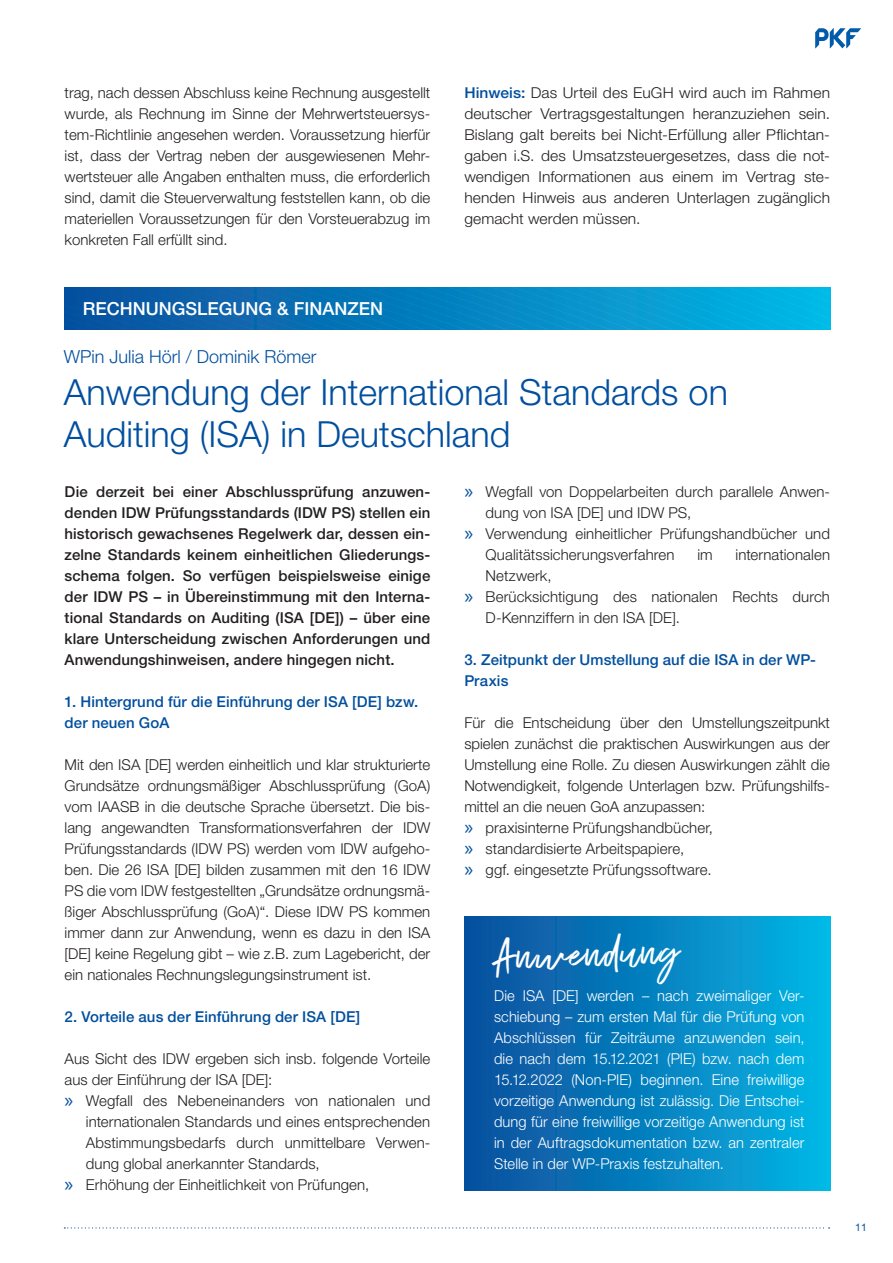
<style>
.page{position:relative;width:893px;height:1263px;background:#fff}
.page>*{position:absolute;margin:0;border:0;box-sizing:border-box;transform-origin:0 0}
.Empfehlung{font:46.5px "Exceptional";color:#fff}
.Headline{font:300 36px/42px "Helvetica Neue LT Std";color:#014f9e}
.Autor{font:300 18px "Helvetica Neue LT Std";color:#014f9e}
.Balken-Kategorie{font:500 18px "Helvetica Neue LT Std";color:#fff}
.Copy_Fließtext{font:300 15px/21px "Helvetica Neue LT Std";letter-spacing:.005em;color:#231f20;text-align:justify}
.Copy_Fließtext-2{font:500 15px/21px "Helvetica Neue LT Std";letter-spacing:.005em;color:#231f20;text-align:justify}
.Empfehlung-2{font:300 15px/21px "Helvetica Neue LT Std";letter-spacing:.005em;color:#fff;text-align:justify}
.Copy_Fließtext_ohne{font:300 15px/21px "Helvetica Neue LT Std";color:#231f20}
.Copy_Fließtext-3{font:300 15px/21px "Helvetica Neue LT Std";letter-spacing:.005em;color:#231f20;text-align:justify;scale:1.04 1}
.Zwischentitel{font:500 15px/21px "Helvetica Neue LT Std";letter-spacing:.005em;color:#014f9e}
.t1{font:10.5px "Helvetica Neue LT Std";color:#014f9e}
.s1{font-weight:500;color:#014f9e}
.s2{font-family:"Myriad Pro";font-weight:400;font-size:21px;color:#014f9e}
</style>
<div class="page">
<svg style="left:65px;top:288px;width:765px;height:42px;background:#0682c0"></svg>
<svg style="left:815px;top:28px;width:46px;height:20px"></svg>
<svg style="left:64px;top:1227px;width:766px;height:1px"></svg>
<div style="left:464px;top:916px;width:366px;height:275px;background:linear-gradient(to right,#0a4c9b,#03b6e5)"></div>
<p class="Copy_Fließtext" style="left:65px;top:81px;width:367px">trag, nach dessen Abschluss keine Rechnung ausgestellt wurde, als Rechnung im Sinne der Mehrwertsteuersys&shy;tem-Richtlinie angesehen werden. Voraussetzung hierfür ist, dass der Vertrag neben der ausgewiesenen Mehr&shy;wertsteuer alle Angaben enthalten muss, die erforderlich sind, damit die Steuerverwaltung feststellen kann, ob die materiellen Voraussetzungen für den Vorsteuerabzug im konkreten Fall erfüllt sind.</p>
<p class="Copy_Fließtext-3" style="left:464px;top:81px;width:353px"><span class="s1">Hinweis:</span> Das Urteil des EuGH wird auch im Rahmen deutscher Vertragsgestaltungen heranzuziehen sein.<br>Bislang galt bereits bei Nicht-Erfüllung aller Pflichtan&shy;gaben i.S. des Umsatzsteuergesetzes, dass die not&shy;wendigen Informationen aus einem im Vertrag ste&shy;henden Hinweis aus anderen Unterlagen zugänglich gemacht werden müssen.</p>
<p class="Balken-Kategorie" style="left:83px;top:298px;width:302px">RECHNUNGSLEGUNG &amp; FINANZEN</p>
<p class="Autor" style="left:64px;top:345px;width:254px">WPin Julia Hörl / Dominik Römer</p>
<p class="Headline" style="left:64px;top:370px;width:666px">Anwendung der International Standards on<br>Auditing (ISA) in Deutschland</p>
<p class="Copy_Fließtext-2" style="left:65px;top:481px;width:367px">Die derzeit bei einer Abschlussprüfung anzuwen&shy;denden IDW Prüfungsstandards (IDW PS) stellen ein historisch gewachsenes Regelwerk dar, dessen ein&shy;zelne Standards keinem einheitlichen Gliederungs&shy;schema folgen. So verfügen beispielsweise einige der IDW PS – in Übereinstimmung mit den Interna&shy;tional Standards on Auditing (ISA [DE]) – über eine klare Unterscheidung zwischen Anforderungen und Anwendungshinweisen, andere hingegen nicht.</p>
<p class="Zwischentitel" style="left:65px;top:691px;width:355px">1. Hintergrund für die Einführung der ISA [DE] bzw. der neuen GoA</p>
<p class="Copy_Fließtext" style="left:65px;top:753px;width:367px">Mit den ISA [DE] werden einheitlich und klar strukturierte Grundsätze ordnungsmäßiger Abschlussprüfung (GoA) vom IAASB in die deutsche Sprache übersetzt. Die bis&shy;lang angewandten Transformationsverfahren der IDW Prüfungsstandards (IDW PS) werden vom IDW aufgeho&shy;ben. Die 26 ISA [DE] bilden zusammen mit den 16 IDW PS die vom IDW festgestellten „Grundsätze ordnungsmä&shy;ßiger Abschlussprüfung (GoA)“. Diese IDW PS kommen immer dann zur Anwendung, wenn es dazu in den ISA [DE] keine Regelung gibt – wie z.B. zum Lagebericht, der ein nationales Rechnungslegungsinstrument ist.</p>
<p class="Zwischentitel" style="left:65px;top:1006px;width:297px">2. Vorteile aus der Einführung der ISA [DE]</p>
<p class="Copy_Fließtext_ohne" style="left:65px;top:1047px;width:367px">Aus Sicht des IDW ergeben sich insb. folgende Vorteile aus der Einführung der ISA [DE]:</p>
<p class="Copy_Fließtext" style="left:86px;top:1089px;width:346px;text-indent:-21px"><span class="s2">»</span> Wegfall des Nebeneinanders von nationalen und internationalen Standards und eines entsprechenden Abstimmungsbedarfs durch unmittelbare Verwen&shy;dung global anerkannter Standards,</p>
<p class="Copy_Fließtext" style="left:65px;top:1173px;width:306px"><span class="s2">»</span> Erhöhung der Einheitlichkeit von Prüfungen,</p>
<p class="Copy_Fließtext" style="left:486px;top:480px;width:346px;text-indent:-21px"><span class="s2">»</span> Wegfall von Doppelarbeiten durch parallele Anwen&shy;dung von ISA [DE] und IDW PS,</p>
<p class="Copy_Fließtext" style="left:486px;top:522px;width:346px;text-indent:-21px"><span class="s2">»</span> Verwendung einheitlicher Prüfungshandbücher und<br>Qualitätssicherungsverfahren</p>
<p class="Copy_Fließtext" style="left:697px;top:543px;width:17px">im</p>
<p class="Copy_Fließtext" style="left:735px;top:543px;width:96px">internationalen</p>
<p class="Copy_Fließtext" style="left:486px;top:564px;width:67px">Netzwerk,</p>
<p class="Copy_Fließtext" style="left:486px;top:585px;width:346px;text-indent:-21px"><span class="s2">»</span> Berücksichtigung des nationalen Rechts durch<br>D-Kennziffern in den ISA [DE].</p>
<p class="Zwischentitel" style="left:464px;top:649px;width:353px">3. Zeitpunkt der Umstellung auf die ISA in der WP-<br>Praxis</p>
<p class="Copy_Fließtext_ohne" style="left:464px;top:711px;width:367px;text-align:justify">Für die Entscheidung über den Umstellungszeitpunkt spielen zunächst die praktischen Auswirkungen aus der Umstellung eine Rolle. Zu diesen Auswirkungen zählt die Notwendigkeit, folgende Unterlagen bzw. Prüfungshilfs&shy;mittel an die neuen GoA anzupassen:</p>
<p class="Copy_Fließtext" style="left:464px;top:816px;width:250px"><span class="s2">»</span> praxisinterne Prüfungshandbücher,</p>
<p class="Copy_Fließtext" style="left:464px;top:837px;width:221px"><span class="s2">»</span> standardisierte Arbeitspapiere,</p>
<p class="Copy_Fließtext" style="left:464px;top:858px;width:249px"><span class="s2">»</span> ggf. eingesetzte Prüfungssoftware.</p>
<p class="Empfehlung" style="left:494px;top:923px;width:185px;rotate:-2deg">Anwendung</p>
<p class="Empfehlung-2" style="left:494px;top:985px;width:312px">Die ISA [DE] werden – nach zweimaliger Ver&shy;schiebung – zum ersten Mal für die Prüfung von Abschlüssen für Zeiträume anzuwenden sein, die nach dem 15.12.2021 (PIE) bzw. nach dem 15.12.2022 (Non-PIE) beginnen. Eine freiwillige vorzeitige Anwendung ist zulässig. Die Entschei&shy;dung für eine freiwillige vorzeitige Anwendung ist in der Auftragsdokumentation bzw. an zentraler Stelle in der WP-Praxis festzuhalten.</p>
<p class="t1" style="left:855px;top:1220px;width:13px">11</p>
</div>
